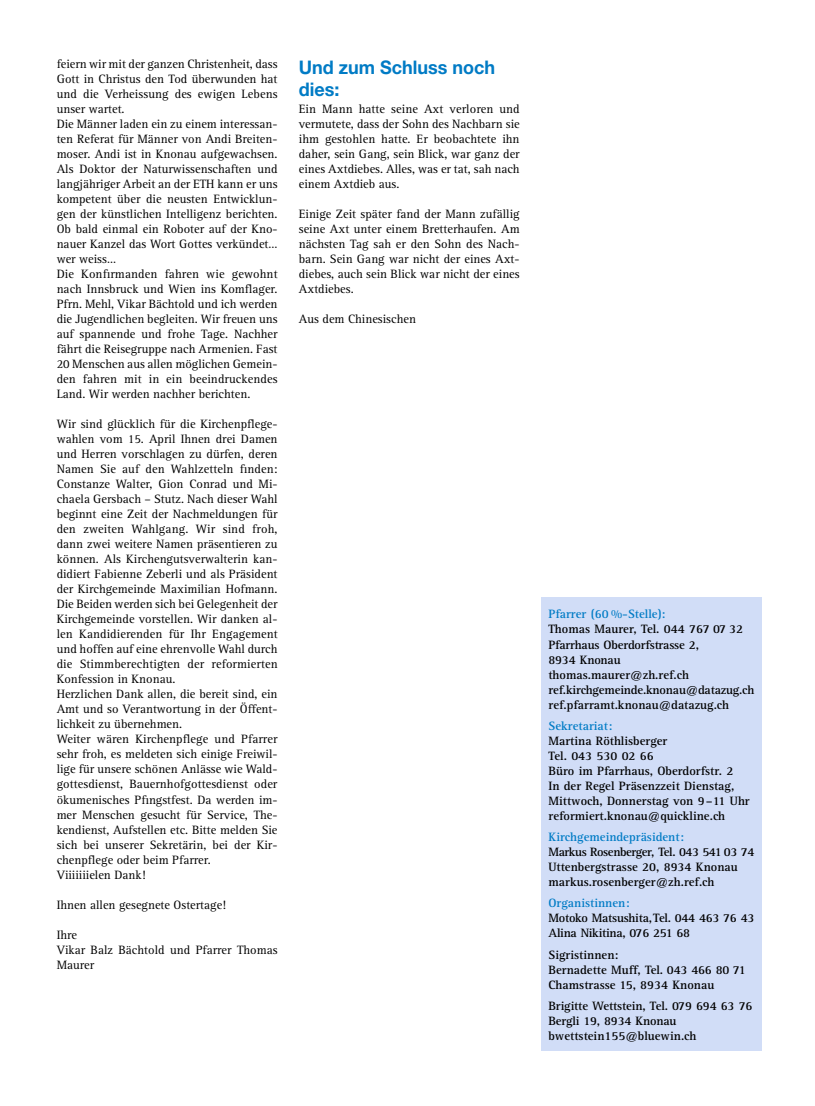
<style>
.page{position:relative;width:815px;height:1106px;background:#fff}
.page>*{position:absolute;margin:0;border:0;box-sizing:border-box;transform-origin:0 0}
.t1{font:700 18.75px/22.5px "Helvetica Neue LT Std";color:#007bc5;scale:.96 1}
.t2{font:12.5px/15px "Rotis Serif";color:#000}
.t3{font:700 12.5px/15px "Rotis Serif";color:#000}
.t4{font:700 12.5px "Rotis Serif";color:#007bc5}
.t5{font:700 12.5px/15px "Rotis Serif";letter-spacing:-.02em;color:#000}
</style>
<div class="page">
<div style="left:541px;top:598px;width:221px;height:453px;background:#d1ddf7"></div>
<p class="t2" style="left:57px;top:57px;width:222px">feiern wir mit der ganzen Christenheit, dass Gott in Christus den Tod überwunden hat und die Verheissung des ewigen Lebens unser wartet.<br>Die Männer laden ein zu einem interessan&shy;ten Referat für Männer von Andi Breiten&shy;moser. Andi ist in Knonau aufgewachsen.<br>Als Doktor der Naturwissenschaften und langjähriger Arbeit an der ETH kann er uns kompetent über die neusten Entwicklun&shy;gen der künstlichen Intelligenz berichten.<br>Ob bald einmal ein Roboter auf der Kno&shy;nauer Kanzel das Wort Gottes verkündet… wer weiss…<br>Die Konfirmanden fahren wie gewohnt nach Innsbruck und Wien ins Komflager.<br>Pfrn. Mehl, Vikar Bächtold und ich werden die Jugendlichen begleiten. Wir freuen uns auf spannende und frohe Tage. Nachher fährt die Reisegruppe nach Armenien. Fast 20 Menschen aus allen möglichen Gemein&shy;den fahren mit in ein beeindruckendes Land. Wir werden nachher berichten.</p>
<p class="t2" style="left:57px;top:417px;width:222px">Wir sind glücklich für die Kirchenpflege&shy;wahlen vom 15. April Ihnen drei Damen und Herren vorschlagen zu dürfen, deren Namen Sie auf den Wahlzetteln finden:<br>Constanze Walter, Gion Conrad und Mi&shy;chaela Gersbach – Stutz. Nach dieser Wahl beginnt eine Zeit der Nachmeldungen für den zweiten Wahlgang. Wir sind froh, dann zwei weitere Namen präsentieren zu können. Als Kirchengutsverwalterin kan&shy;didiert Fabienne Zeberli und als Präsident der Kirchgemeinde Maximilian Hofmann.<br>Die Beiden werden sich bei Gelegenheit der Kirchgemeinde vorstellen. Wir danken al&shy;len Kandidierenden für Ihr Engagement und hoffen auf eine ehrenvolle Wahl durch die Stimmberechtigten der reformierten Konfession in Knonau.<br>Herzlichen Dank allen, die bereit sind, ein Amt und so Verantwortung in der Öffent&shy;lichkeit zu übernehmen.<br>Weiter wären Kirchenpflege und Pfarrer sehr froh, es meldeten sich einige Freiwil&shy;lige für unsere schönen Anlässe wie Wald&shy;gottesdienst, Bauernhofgottesdienst oder ökumenisches Pfingstfest. Da werden im&shy;mer Menschen gesucht für Service, The&shy;kendienst, Aufstellen etc. Bitte melden Sie sich bei unserer Sekretärin, bei der Kir&shy;chenpflege oder beim Pfarrer.<br>Viiiiiiielen Dank!</p>
<p class="t2" style="left:57px;top:897px;width:171px">Ihnen allen gesegnete Ostertage!</p>
<p class="t2" style="left:57px;top:927px;width:222px">Ihre<br>Vikar Balz Bächtold und Pfarrer Thomas<br>Maurer</p>
<h1 class="t1" style="left:299px;top:55px;width:206px">Und zum Schluss noch dies:</h1>
<p class="t2" style="left:299px;top:102px;width:222px;text-align:justify">Ein Mann hatte seine Axt verloren und vermutete, dass der Sohn des Nachbarn sie ihm gestohlen hatte. Er beobachtete ihn daher, sein Gang, sein Blick, war ganz der eines Axtdiebes. Alles, was er tat, sah nach einem Axtdieb aus.</p>
<p class="t2" style="left:299px;top:207px;width:222px;text-align:justify">Einige Zeit später fand der Mann zufällig seine Axt unter einem Bretterhaufen. Am nächsten Tag sah er den Sohn des Nach&shy;barn. Sein Gang war nicht der eines Axt&shy;diebes, auch sein Blick war nicht der eines Axtdiebes.</p>
<p class="t2" style="left:299px;top:312px;width:119px">Aus dem Chinesischen</p>
<p class="t4" style="left:548px;top:607px;width:119px">Pfarrer (60 %-Stelle):</p>
<p class="t3" style="left:548px;top:622px;width:207px">Thomas Maurer, Tel. 044 767 07 32<br>Pfarrhaus Oberdorfstrasse 2,<br>8934 Knonau thomas.maurer@zh.ref.ch ref.kirchgemeinde.knonau@datazug.ch ref.pfarramt.knonau@datazug.ch</p>
<p class="t4" style="left:548px;top:718px;width:66px">Sekretariat:</p>
<p class="t3" style="left:548px;top:733px;width:203px">Martina Röthlisberger<br>Tel. 043 530 02 66<br>Büro im Pfarrhaus, Oberdorfstr. 2<br>In der Regel Präsenzzeit Dienstag,<br>Mittwoch, Donnerstag von 9–11 Uhr reformiert.knonau@quickline.ch</p>
<p class="t4" style="left:548px;top:829px;width:137px">Kirchgemeindepräsident:</p>
<p class="t3" style="left:548px;top:844px;width:207px">Markus Rosenberger, Tel. 043 541 03 74<br>Uttenbergstrasse 20, 8934 Knonau markus.rosenberger@zh.ref.ch</p>
<p class="t4" style="left:548px;top:895px;width:83px">Organistinnen:</p>
<p class="t5" style="left:548px;top:911px;width:207px">Motoko Matsushita,Tel. 044 463 76 43<br>Alina Nikitina, 076 251 68</p>
<p class="t3" style="left:548px;top:947px;width:199px">Sigristinnen:<br>Bernadette Muff, Tel. 043 466 80 71<br>Chamstrasse 15, 8934 Knonau</p>
<p class="t3" style="left:548px;top:998px;width:205px">Brigitte Wettstein, Tel. 079 694 63 76<br>Bergli 19, 8934 Knonau bwettstein155@bluewin.ch</p>
</div>
